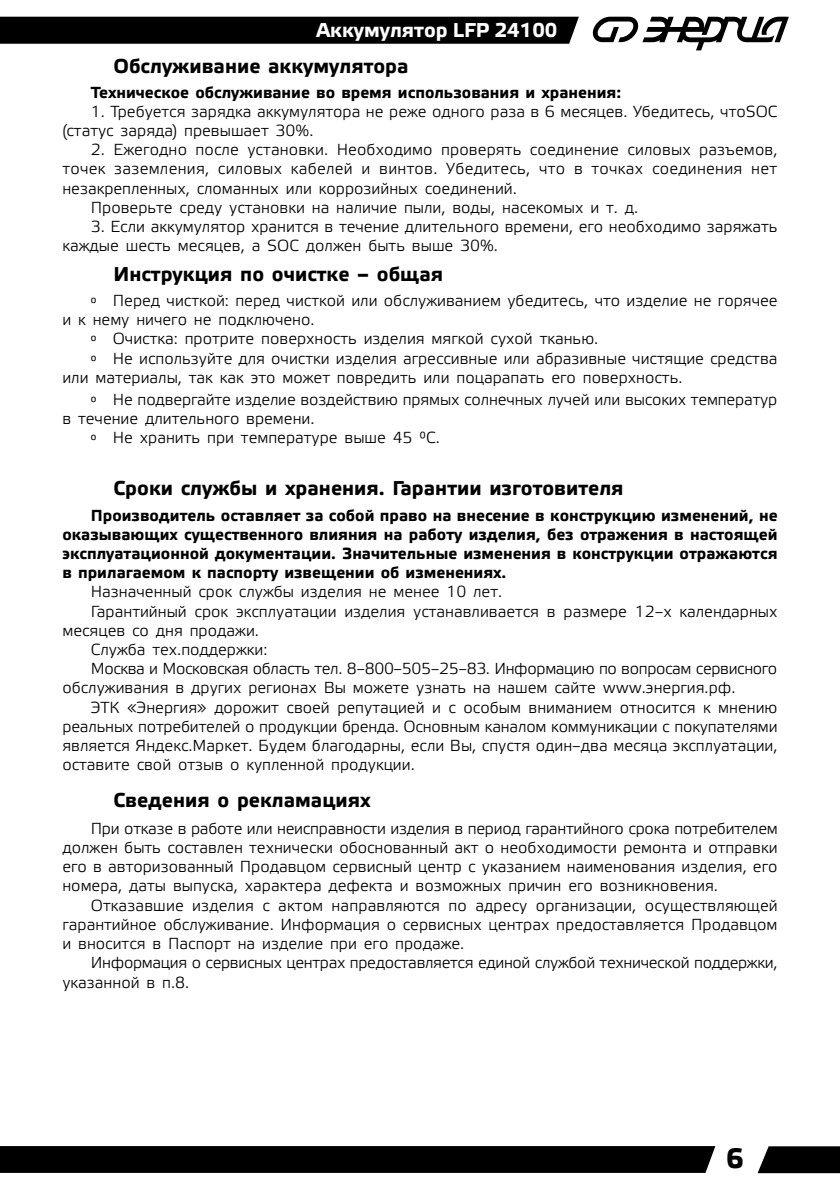
<style>
.page{position:relative;width:840px;height:1191px;background:#fff}
.page>*{position:absolute;margin:0;border:0;box-sizing:border-box;transform-origin:0 0}
.t1{font:700 28px "Etelka Text Pro";color:#000}
.t2{font:700 20px "Etelka Text Pro";color:#000}
.t3{font:700 20px "Etelka Text Pro";color:#fff}
.t4{font:16px/19.2px "Etelka Light Pro";color:#000}
.t5{font:700 16px/19.2px "Etelka Text Pro";color:#000;text-align:justify}
.t6{font:16px/19.2px "Etelka Light Pro";letter-spacing:-.02em;color:#000}
</style>
<div class="page">
<div style="left:0;top:1146px;width:715px;height:26px;background:#000"></div>
<svg style="left:757px;top:1146px;width:82px;height:27px;background:#151515"></svg>
<div style="left:0;top:17px;width:578px;height:27px;background:#000"></div>
<svg style="left:592px;top:17px;width:196px;height:33px"></svg>
<p class="t3" style="left:316px;top:19px;width:242px">Аккумулятор LFP 24100</p>
<p class="t2" style="left:113px;top:55px;width:296px">Обслуживание аккумулятора</p>
<p class="t5" style="left:91px;top:83px;width:531px">Техническое обслуживание во время использования и хранения:</p>
<p class="t4" style="left:62px;top:103px;width:716px;text-indent:28px">1. Требуется зарядка аккумулятора не реже одного раза в 6 месяцев. Убедитесь, чтоSOC (статус заряда) превышает 30%.</p>
<p class="t4" style="left:91px;top:141px;width:687px">2. Ежегодно после установки. Необходимо проверять соединение силовых разъемов,</p>
<p class="t4" style="left:62px;top:160px;width:715px">точек заземления, силовых кабелей и винтов. Убедитесь, что в точках соединения нет</p>
<p class="t4" style="left:62px;top:180px;width:456px">незакрепленных, сломанных или коррозийных соединений.</p>
<p class="t4" style="left:91px;top:199px;width:548px">Проверьте среду установки на наличие пыли, воды, насекомых и т. д.</p>
<p class="t4" style="left:62px;top:218px;width:716px;text-indent:28px">3. Если аккумулятор хранится в течение длительного времени, его необходимо заряжать каждые шесть месяцев, а SOC должен быть выше 30%.</p>
<p class="t2" style="left:113px;top:263px;width:331px">Инструкция по очистке – общая</p>
<p class="t4" style="left:113px;top:292px;width:666px">Перед чисткой: перед чисткой или обслуживанием убедитесь, что изделие не горячее</p>
<p class="t4" style="left:62px;top:311px;width:253px">и к нему ничего не подключено.</p>
<p class="t4" style="left:113px;top:330px;width:487px">Очистка: протрите поверхность изделия мягкой сухой тканью.</p>
<p class="t4" style="left:113px;top:349px;width:665px">Не используйте для очистки изделия агрессивные или абразивные чистящие средства</p>
<p class="t4" style="left:62px;top:369px;width:621px">или материалы, так как это может повредить или поцарапать его поверхность.</p>
<p class="t4" style="left:113px;top:391px;width:665px">Не подвергайте изделие воздействию прямых солнечных лучей или высоких температур</p>
<p class="t4" style="left:62px;top:410px;width:253px">в течение длительного времени.</p>
<p class="t4" style="left:113px;top:429px;width:328px">Не хранить при температуре выше 45 °C.</p>
<p class="t2" style="left:113px;top:476px;width:511px">Сроки службы и хранения. Гарантии изготовителя</p>
<p class="t5" style="left:62px;top:506px;width:716px;text-indent:28px">Производитель оставляет за собой право на внесение в конструкцию изменений, не оказывающих существенного влияния на работу изделия, без отражения в настоящей эксплуатационной документации. Значительные изменения в конструкции отражаются в прилагаемом к паспорту извещении об изменениях.</p>
<p class="t4" style="left:91px;top:583px;width:412px">Назначенный срок службы изделия не менее 10 лет.</p>
<p class="t4" style="left:91px;top:602px;width:688px">Гарантийный срок эксплуатации изделия устанавливается в размере 12–х календарных</p>
<p class="t4" style="left:62px;top:621px;width:198px">месяцев со дня продажи.</p>
<p class="t4" style="left:91px;top:641px;width:178px">Служба тех.поддержки:</p>
<p class="t6" style="left:91px;top:660px;width:687px">Москва и Московская область тел. 8–800–505–25–83. Информацию по вопросам сервисного</p>
<p class="t4" style="left:62px;top:679px;width:674px">обслуживания в других регионах Вы можете узнать на нашем сайте www.энергия.рф.</p>
<p class="t4" style="left:91px;top:698px;width:687px">ЭТК «Энергия» дорожит своей репутацией и с особым вниманием относится к мнению</p>
<p class="t4" style="left:62px;top:717px;width:716px">реальных потребителей о продукции бренда. Основным каналом коммуникации с покупателями</p>
<p class="t4" style="left:62px;top:737px;width:716px">является Яндекс.Маркет. Будем благодарны, если Вы, спустя один–два месяца эксплуатации,</p>
<p class="t4" style="left:62px;top:756px;width:354px">оставите свой отзыв о купленной продукции.</p>
<p class="t2" style="left:113px;top:789px;width:258px">Сведения о рекламациях</p>
<p class="t4" style="left:62px;top:819px;width:716px;text-align:justify;text-indent:28px">При отказе в работе или неисправности изделия в период гарантийного срока потребителем должен быть составлен технически обоснованный акт о необходимости ремонта и отправки его в авторизованный Продавцом сервисный центр с указанием наименования изделия, его номера, даты выпуска, характера дефекта и возможных причин его возникновения.</p>
<p class="t4" style="left:62px;top:896px;width:716px;text-align:justify;text-indent:28px">Отказавшие изделия с актом направляются по адресу организации, осуществляющей гарантийное обслуживание. Информация о сервисных центрах предоставляется Продавцом и вносится в Паспорт на изделие при его продаже.</p>
<p class="t6" style="left:62px;top:954px;width:716px;text-indent:28px">Информация о сервисных центрах предоставляется единой службой технической поддержки, указанной в п.8.</p>
<h1 class="t1" style="left:725px;top:1142px;width:19px">6</h1>
</div>
